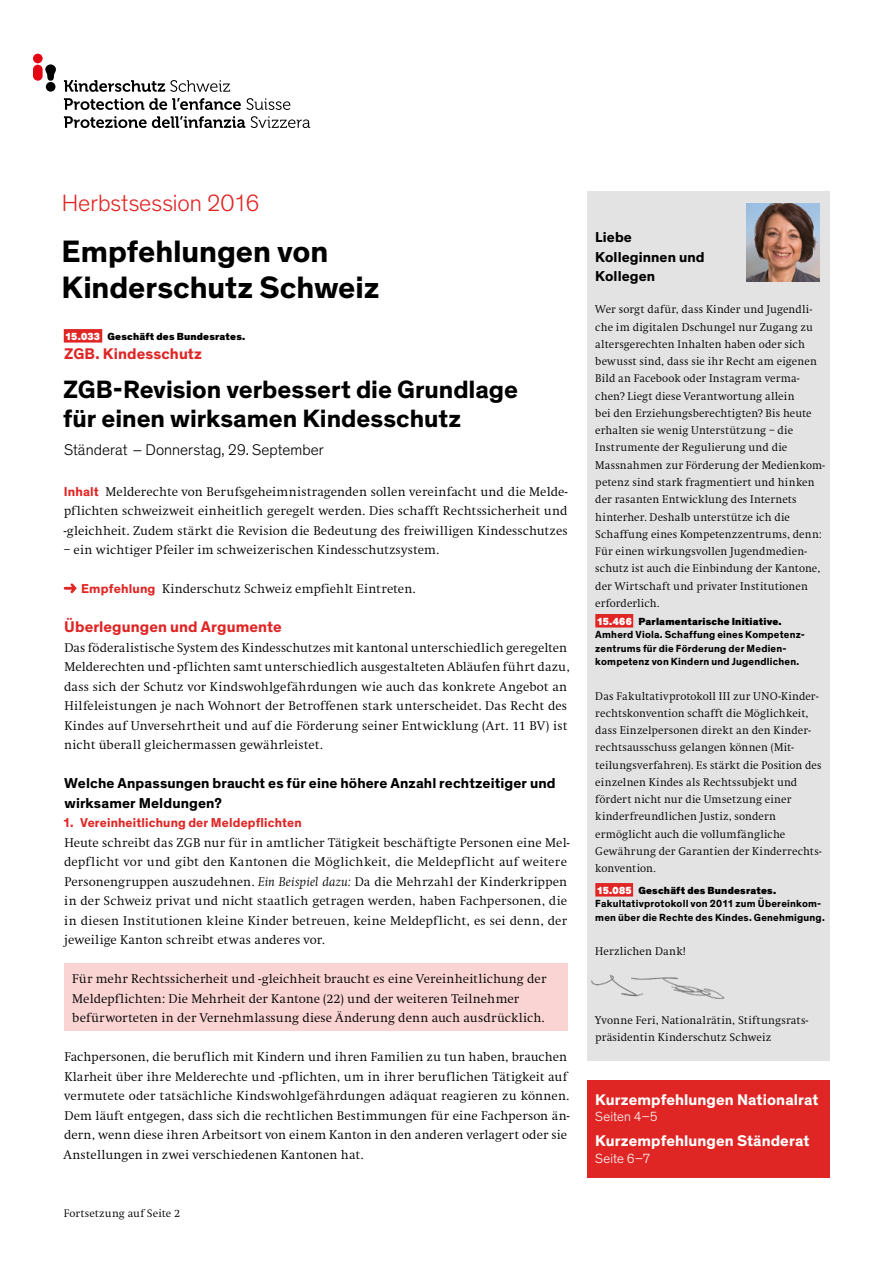
<style>
.page{position:relative;width:893px;height:1263px;background:#fff}
.page>*{position:absolute;margin:0;border:0;box-sizing:border-box;transform-origin:0 0}
.t1{font:700 31.5px/36px "Theinhardt";letter-spacing:-.005em;color:#000}
.t2{font:700 25.5px/28.5px "Theinhardt";color:#000}
.t3{font:300 24px "Theinhardt";letter-spacing:-.005em;color:#df2625}
.t4{font:700 15.75px "Theinhardt";letter-spacing:.005em;color:#fff}
.t5{font:700 15.75px "Theinhardt";letter-spacing:.005em;color:#df2625}
.t6{font:300 15.75px "Theinhardt";letter-spacing:.005em;color:#000}
.t7{font:700 14.7px/19.5px "Theinhardt";letter-spacing:.01em;color:#000}
.t8{font:300 13.5px "Theinhardt";letter-spacing:.01em;color:#fff}
.t9{font:300 13.2px/19.5px "Swift";letter-spacing:.01em;color:#000}
.t10{font:700 13.2px "Theinhardt";letter-spacing:.01em;color:#df2625}
.t11{font:300 11.7px/17.2px "Swift";letter-spacing:.015em;color:#000}
.t12{font:300 11.25px "Swift";letter-spacing:.015em;color:#000}
.t13{font:700 10.5px/13.5px "Theinhardt";letter-spacing:.02em;color:#000}
.t14{font:900 10.5px "Theinhardt";letter-spacing:.02em;color:#000}
.s1{color:#fff}
.s2{font-family:"Theinhardt";font-weight:700;color:#df2625}
.s3{font-style:italic}
.s4{font-weight:900;color:#fff}
.s5{font-weight:900}
</style>
<div class="page">
<div style="left:587px;top:191px;width:242px;height:846px;background:#e3e3e3"></div>
<div style="left:587px;top:305px;width:242px;height:756px;background:#e3e3e3"></div>
<div style="left:595px;top:614px;width:38px;height:13px;background:#df2625"></div>
<div style="left:595px;top:883px;width:38px;height:13px;background:#df2625"></div>
<div style="left:64px;top:329px;width:38px;height:14px;background:#df2625"></div>
<svg style="left:64px;top:583px;width:13px;height:10px"></svg>
<div style="left:587px;top:1081px;width:242px;height:97px;background:#df2625"></div>
<img style="left:746px;top:203px;width:73px;height:78px">
<img style="left:591px;top:974px;width:134px;height:25px">
<svg style="left:64px;top:80px;width:246px;height:48px"></svg>
<svg style="left:33px;top:54px;width:23px;height:38px"></svg>
<div style="left:64px;top:964px;width:504px;height:67px;background:#fad4d3"></div>
<h3 class="t3" style="left:62px;top:189px;width:199px">Herbstsession 2016</h3>
<h1 class="t1" style="left:62px;top:234px;width:319px">Empfehlungen von<br>Kinderschutz Schweiz</h1>
<p class="t14" style="left:65px;top:329px;width:182px"><span class="s1">15.033</span> Geschäft des Bundesrates.</p>
<p class="t5" style="left:64px;top:344px;width:139px">ZGB. Kindesschutz</p>
<h2 class="t2" style="left:63px;top:376px;width:456px">ZGB-Revision verbessert die Grundlage für einen wirksamen Kindesschutz</h2>
<p class="t6" style="left:64px;top:441px;width:261px">Ständerat – Donnerstag, 29. September</p>
<p class="t9" style="left:64px;top:482px;width:505px;text-align:justify"><span class="s2">Inhalt</span> Melderechte von Berufsgeheimnistragenden sollen vereinfacht und die Melde&shy;pflichten schweizweit einheitlich geregelt werden. Dies schafft Rechtssicherheit und -gleichheit. Zudem stärkt die Revision die Bedeutung des freiwilligen Kindesschutzes</p>
<p class="t9" style="left:64px;top:540px;width:377px">– ein wichtiger Pfeiler im schweizerischen Kindesschutzsystem.</p>
<p class="t9" style="left:81px;top:579px;width:336px"><span class="s2">Empfehlung</span> Kinderschutz Schweiz empfiehlt Eintreten.</p>
<p class="t5" style="left:64px;top:617px;width:219px">Überlegungen und Argumente</p>
<p class="t9" style="left:64px;top:638px;width:507px">Das föderalistische System des Kindesschutzes mit kantonal unterschiedlich geregelten Melderechten und -pflichten samt unterschiedlich ausgestalteten Abläufen führt dazu, dass sich der Schutz vor Kindswohlgefährdungen wie auch das konkrete Angebot an Hilfeleistungen je nach Wohnort der Betroffenen stark unterscheidet. Das Recht des Kindes auf Unversehrtheit und auf die Förderung seiner Entwicklung (Art. 11 BV) ist nicht überall gleichermassen gewährleistet.</p>
<p class="t7" style="left:64px;top:774px;width:493px">Welche Anpassungen braucht es für eine höhere Anzahl rechtzeitiger und wirksamer Meldungen?</p>
<p class="t10" style="left:63px;top:814px;width:240px">1. Vereinheitlichung der Meldepflichten</p>
<p class="t9" style="left:64px;top:833px;width:507px">Heute schreibt das ZGB nur für in amtlicher Tätigkeit beschäftigte Personen eine Mel&shy;depflicht vor und gibt den Kantonen die Möglichkeit, die Meldepflicht auf weitere Personengruppen auszudehnen. <span class="s3">Ein Beispiel dazu:</span> Da die Mehrzahl der Kinderkrippen in der Schweiz privat und nicht staatlich getragen werden, haben Fachpersonen, die in diesen Institutionen kleine Kinder betreuen, keine Meldepflicht, es sei denn, der jeweilige Kanton schreibt etwas anderes vor.</p>
<p class="t9" style="left:72px;top:969px;width:476px">Für mehr Rechtssicherheit und -gleichheit braucht es eine Vereinheitlichung der<br>Meldepflichten: Die Mehrheit der Kantone (22) und der weiteren Teilnehmer befürworteten in der Vernehmlassung diese Änderung denn auch ausdrücklich.</p>
<p class="t9" style="left:63px;top:1047px;width:508px">Fachpersonen, die beruflich mit Kindern und ihren Familien zu tun haben, brauchen Klarheit über ihre Melderechte und -pflichten, um in ihrer beruflichen Tätigkeit auf vermutete oder tatsächliche Kindswohlgefährdungen adäquat reagieren zu können.<br>Dem läuft entgegen, dass sich die rechtlichen Bestimmungen für eine Fachperson än&shy;dern, wenn diese ihren Arbeitsort von einem Kanton in den anderen verlagert oder sie Anstellungen in zwei verschiedenen Kantonen hat.</p>
<p class="t12" style="left:64px;top:1207px;width:118px">Fortsetzung auf Seite 2</p>
<p class="t7" style="left:595px;top:228px;width:111px">Liebe<br>Kolleginnen und<br>Kollegen</p>
<p class="t11" style="left:595px;top:301px;width:231px">Wer sorgt dafür, dass Kinder und Jugendli&shy;che im digitalen Dschungel nur Zugang zu altersgerechten Inhalten haben oder sich bewusst sind, dass sie ihr Recht am eigenen Bild an Facebook oder Instagram verma&shy;chen? Liegt diese Verantwortung allein<br>bei den Erziehungsberechtigten? Bis heute erhalten sie wenig Unterstützung – die Instrumente der Regulierung und die Massnahmen zur Förderung der Medienkom&shy;petenz sind stark fragmentiert und hinken der rasanten Entwicklung des Internets hinterher. Deshalb unterstütze ich die Schaffung eines Kompetenzzentrums, denn:<br>Für einen wirkungsvollen Jugendmedien&shy;schutz ist auch die Einbindung der Kantone, der Wirtschaft und privater Institutionen erforderlich.</p>
<p class="t13" style="left:595px;top:614px;width:211px"><span class="s4">15.466</span> <span class="s5">Parlamentarische Initiative.<br></span>Amherd Viola. Schaffung eines Kompetenz&shy;zentrums für die Förderung der Medien&shy;kompetenz von Kindern und Jugendlichen.</p>
<p class="t11" style="left:595px;top:687px;width:228px">Das Fakultativprotokoll III zur UNO-Kinder&shy;rechtskonvention schafft die Möglichkeit, dass Einzelpersonen direkt an den Kinder&shy;rechtsausschuss gelangen können (Mit&shy;teilungsverfahren). Es stärkt die Position des einzelnen Kindes als Rechtssubjekt und fördert nicht nur die Umsetzung einer kinderfreundlichen Justiz, sondern ermöglicht auch die vollumfängliche Gewährung der Garantien der Kinderrechts&shy;konvention.</p>
<p class="t13" style="left:595px;top:883px;width:231px"><span class="s4">15.085</span> <span class="s5">Geschäft des Bundesrates.<br></span>Fakultativprotokoll von 2011 zum Übereinkom&shy;men über die Rechte des Kindes. Genehmigung.</p>
<p class="t11" style="left:595px;top:943px;width:92px">Herzlichen Dank!</p>
<p class="t11" style="left:595px;top:1012px;width:214px">Yvonne Feri, Nationalrätin, Stiftungsrats&shy;präsidentin Kinderschutz Schweiz</p>
<p class="t4" style="left:595px;top:1089px;width:225px">Kurzempfehlungen Nationalrat</p>
<p class="t8" style="left:595px;top:1109px;width:64px">Seiten 4–5</p>
<p class="t4" style="left:595px;top:1131px;width:216px">Kurzempfehlungen Ständerat</p>
<p class="t8" style="left:595px;top:1150px;width:57px">Seite 6–7</p>
</div>
